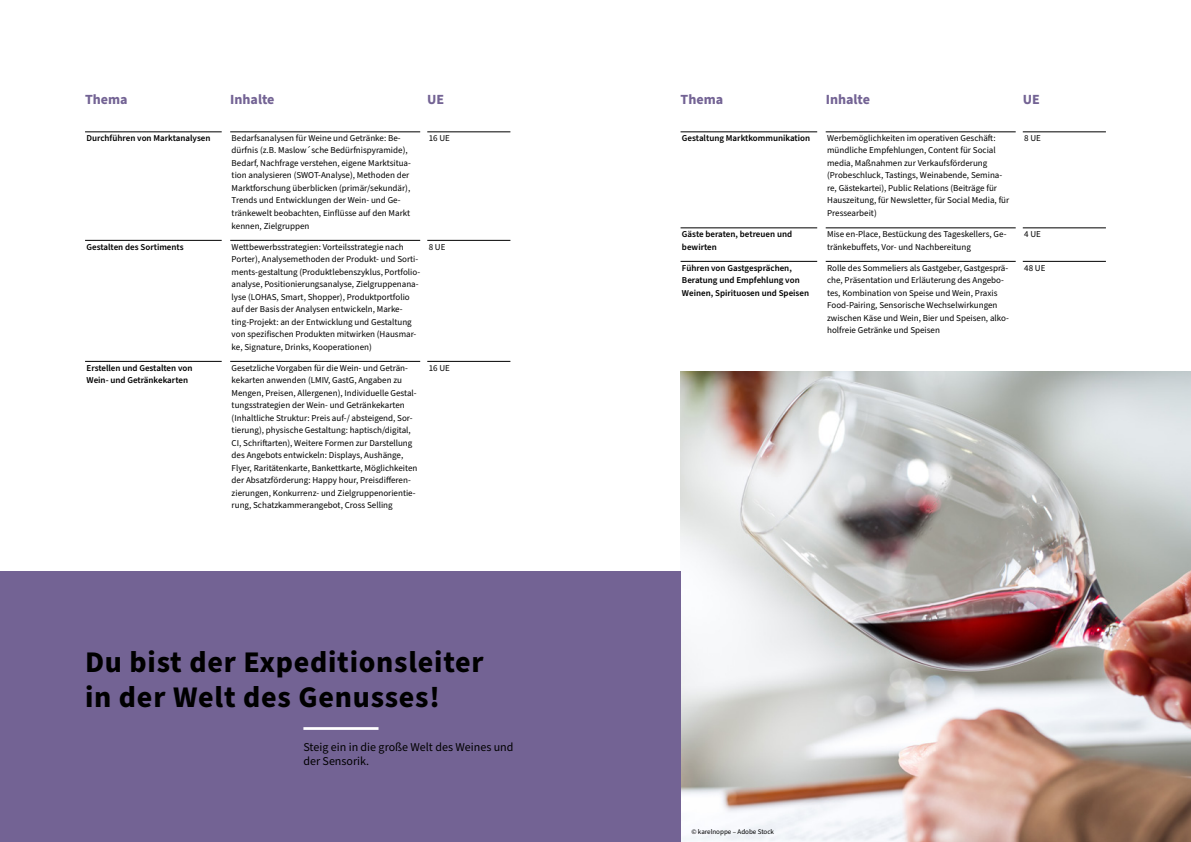
<style>
.page{position:relative;width:1191px;height:842px;background:#fff}
.page>*{position:absolute;margin:0;border:0;box-sizing:border-box;transform-origin:0 0}
.t1{font:700 30px/35px "Source Sans Pro";letter-spacing:.025em;color:#000}
.t2{font:700 14px "Source Sans Pro";color:#736394}
.t3{font:12px/14.4px "Source Sans Pro";color:#000}
.t4{font:9px/12.5px "Source Sans Pro";color:#000}
.t5{font:600 9px/12.5px "Source Sans Pro";color:#000}
.t6{font:7px "Source Sans Pro";color:#000}
</style>
<div class="page">
<hr style="left:85px;top:132px;width:137px;height:1px;background:#000">
<hr style="left:85px;top:240px;width:137px;height:1px;background:#000">
<hr style="left:85px;top:361px;width:137px;height:1px;background:#000">
<hr style="left:230px;top:132px;width:190px;height:1px;background:#000">
<hr style="left:230px;top:240px;width:190px;height:1px;background:#000">
<hr style="left:230px;top:361px;width:190px;height:1px;background:#000">
<hr style="left:427px;top:132px;width:83px;height:1px;background:#000">
<hr style="left:427px;top:240px;width:83px;height:1px;background:#000">
<hr style="left:427px;top:361px;width:83px;height:1px;background:#000">
<img style="left:680px;top:371px;width:511px;height:471px">
<div style="left:0;top:571px;width:680px;height:271px;background:#736394"></div>
<hr style="left:303px;top:727px;width:75px;height:3px;background:#fff">
<hr style="left:680px;top:132px;width:137px;height:1px;background:#000">
<hr style="left:680px;top:228px;width:137px;height:1px;background:#000">
<hr style="left:680px;top:261px;width:137px;height:1px;background:#000">
<hr style="left:825px;top:132px;width:190px;height:1px;background:#000">
<hr style="left:825px;top:228px;width:190px;height:1px;background:#000">
<hr style="left:825px;top:261px;width:190px;height:1px;background:#000">
<hr style="left:1022px;top:132px;width:84px;height:1px;background:#000">
<hr style="left:1022px;top:228px;width:84px;height:1px;background:#000">
<hr style="left:1022px;top:261px;width:84px;height:1px;background:#000">
<h2 class="t2" style="left:85px;top:90px;width:44px">Thema</h2>
<h2 class="t2" style="left:230px;top:90px;width:46px">Inhalte</h2>
<h2 class="t2" style="left:427px;top:90px;width:19px">UE</h2>
<p class="t5" style="left:86px;top:132px;width:126px">Durchführen von Marktanalysen</p>
<p class="t5" style="left:86px;top:241px;width:99px">Gestalten des Sortiments</p>
<p class="t5" style="left:86px;top:362px;width:107px">Erstellen und Gestalten von<br>Wein- und Getränkekarten</p>
<p class="t4" style="left:232px;top:132px;width:181px">Bedarfsanalysen für Weine und Getränke: Be&shy;dürfnis (z.B. Maslow´sche Bedürfnispyramide), Bedarf, Nachfrage verstehen, eigene Marktsitua&shy;tion analysieren (SWOT-Analyse), Methoden der Marktforschung überblicken (primär/sekundär), Trends und Entwicklungen der Wein- und Ge&shy;tränkewelt beobachten, Einflüsse auf den Markt kennen, Zielgruppen</p>
<p class="t4" style="left:232px;top:241px;width:190px">Wettbewerbsstrategien: Vorteilsstrategie nach Porter), Analysemethoden der Produkt- und Sorti&shy;ments-gestaltung (Produktlebenszyklus, Portfolio&shy;analyse, Positionierungsanalyse, Zielgruppenana&shy;lyse (LOHAS, Smart, Shopper), Produktportfolio auf der Basis der Analysen entwickeln, Marke&shy;ting-Projekt: an der Entwicklung und Gestaltung von spezifischen Produkten mitwirken (Hausmar&shy;ke, Signature, Drinks, Kooperationen)</p>
<p class="t4" style="left:232px;top:362px;width:187px">Gesetzliche Vorgaben für die Wein- und Geträn&shy;kekarten anwenden (LMIV, GastG, Angaben zu Mengen, Preisen, Allergenen), Individuelle Gestal&shy;tungsstrategien der Wein- und Getränkekarten (Inhaltliche Struktur: Preis auf-/ absteigend, Sor&shy;tierung), physische Gestaltung: haptisch/digital, CI, Schriftarten), Weitere Formen zur Darstellung des Angebots entwickeln: Displays, Aushänge, Flyer, Raritätenkarte, Bankettkarte, Möglichkeiten der Absatzförderung: Happy hour, Preisdifferen&shy;zierungen, Konkurrenz- und Zielgruppenorientie&shy;rung, Schatzkammerangebot, Cross Selling</p>
<p class="t4" style="left:429px;top:132px;width:23px">16 UE</p>
<p class="t4" style="left:429px;top:241px;width:18px">8 UE</p>
<p class="t4" style="left:429px;top:362px;width:23px">16 UE</p>
<h1 class="t1" style="left:85px;top:646px;width:400px">Du bist der Expeditionsleiter in der Welt des Genusses!</h1>
<h3 class="t3" style="left:303px;top:740px;width:212px">Steig ein in die große Welt des Weines und der Sensorik.</h3>
<h2 class="t2" style="left:680px;top:90px;width:44px">Thema</h2>
<h2 class="t2" style="left:825px;top:90px;width:46px">Inhalte</h2>
<h2 class="t2" style="left:1022px;top:90px;width:19px">UE</h2>
<p class="t5" style="left:682px;top:132px;width:130px">Gestaltung Marktkommunikation</p>
<p class="t5" style="left:682px;top:228px;width:112px">Gäste beraten, betreuen und bewirten</p>
<p class="t5" style="left:682px;top:262px;width:129px">Führen von Gastgesprächen,<br>Beratung und Empfehlung von<br>Weinen, Spirituosen und Speisen</p>
<p class="t4" style="left:827px;top:132px;width:184px">Werbemöglichkeiten im operativen Geschäft: mündliche Empfehlungen, Content für Social media, Maßnahmen zur Verkaufsförderung (Probeschluck, Tastings, Weinabende, Semina&shy;re, Gästekartei), Public Relations (Beiträge für Hauszeitung, für Newsletter, für Social Media, für Pressearbeit)</p>
<p class="t4" style="left:827px;top:228px;width:181px">Mise en-Place, Bestückung des Tageskellers, Ge&shy;tränkebuffets, Vor- und Nachbereitung</p>
<p class="t4" style="left:827px;top:262px;width:183px">Rolle des Sommeliers als Gastgeber, Gastgesprä&shy;che, Präsentation und Erläuterung des Angebo&shy;tes, Kombination von Speise und Wein, Praxis Food-Pairing, Sensorische Wechselwirkungen zwischen Käse und Wein, Bier und Speisen, alko&shy;holfreie Getränke und Speisen</p>
<p class="t4" style="left:1024px;top:132px;width:18px">8 UE</p>
<p class="t4" style="left:1024px;top:228px;width:18px">4 UE</p>
<p class="t4" style="left:1024px;top:262px;width:23px">48 UE</p>
<p class="t6" style="left:691px;top:827px;width:84px">© karelnoppe – Adobe Stock</p>
</div>
